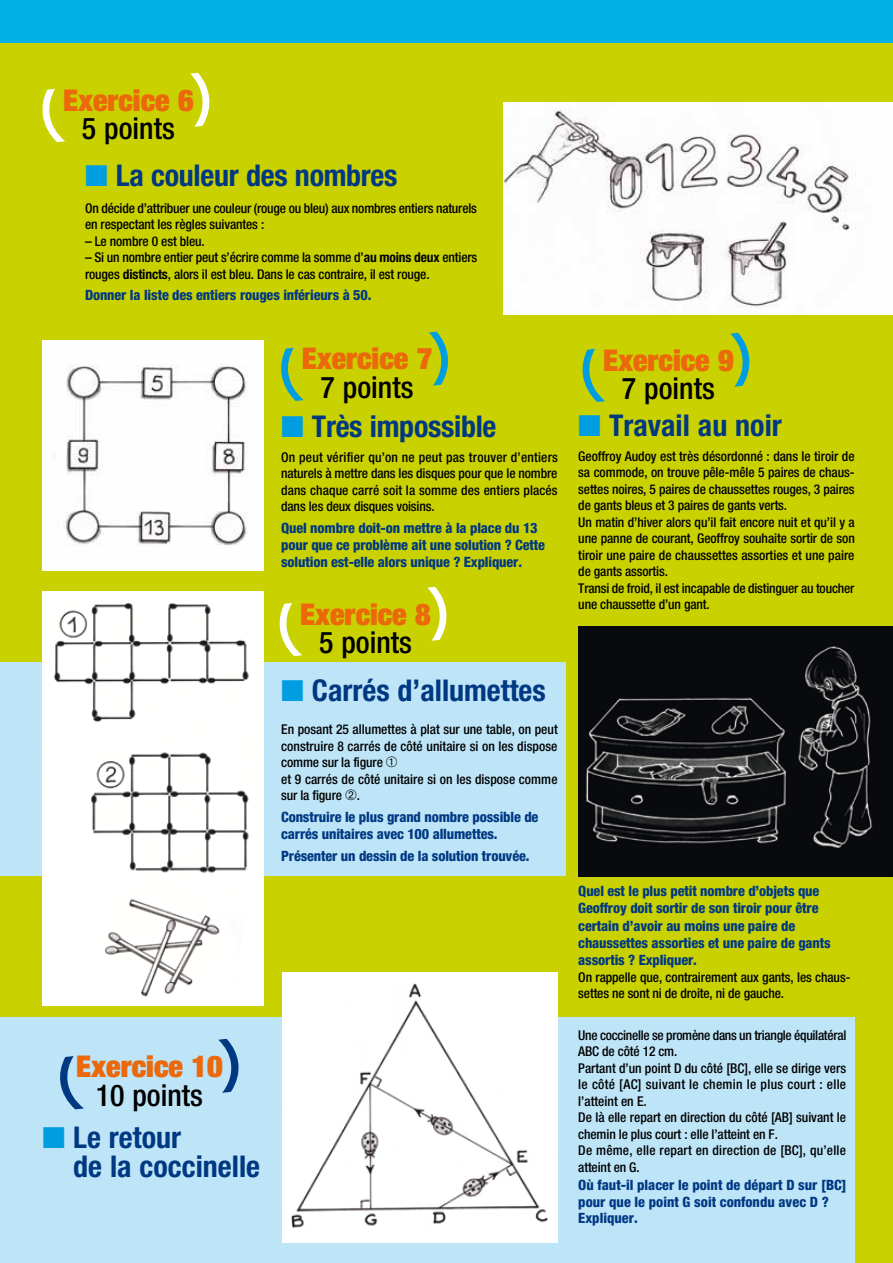
<style>
.page{position:relative;width:893px;height:1263px;background:#c9d200}
.page>*{position:absolute;margin:0;border:0;box-sizing:border-box;transform-origin:0 0}
.t1{font:700 condensed 30px/28.5px "Helvetica Neue";color:#003882}
.t2{font:900 expanded 30px "Helvetica Neue";color:#eb690b}
.t3{font:500 condensed 30px "Helvetica Neue";color:#000}
.t4{font:800 condensed 14.25px/17.2px "Helvetica Neue";letter-spacing:-.01em;color:#003882}
.t5{font:500 condensed 13.5px/16.5px "Helvetica Neue";letter-spacing:-.01em;color:#000}
.s1{color:#009ee0}
.s2{font-weight:700}
</style>
<div class="page">
<div style="left:0;top:1017px;width:855px;height:246px;background:#bde4f7"></div>
<img style="left:504px;top:102px;width:389px;height:213px">
<img style="left:43px;top:340px;width:221px;height:231px">
<img style="left:578px;top:626px;width:315px;height:250px">
<img style="left:283px;top:972px;width:275px;height:270px">
<div style="left:0;top:0;width:893px;height:43px;background:#00b0e6"></div>
<svg style="left:42px;top:73px;width:168px;height:69px"></svg>
<svg style="left:281px;top:332px;width:167px;height:69px"></svg>
<svg style="left:582px;top:333px;width:168px;height:69px"></svg>
<svg style="left:279px;top:587px;width:168px;height:69px"></svg>
<svg style="left:60px;top:1039px;width:179px;height:70px"></svg>
<div style="left:0;top:662px;width:565px;height:214px;background:#bde4f7"></div>
<img style="left:43px;top:591px;width:221px;height:415px">
<h1 class="t2" style="left:63px;top:81px;width:132px">Exercice 6</h1>
<h1 class="t3" style="left:82px;top:111px;width:94px">5 points</h1>
<h1 class="t1" style="left:85px;top:161px;width:314px"><span class="s1">■</span> La couleur des nombres</h1>
<p class="t5" style="left:85px;top:200px;width:393px">On décide d’attribuer une couleur (rouge ou bleu) aux nombres entiers naturels en respectant les règles suivantes :</p>
<p class="t5" style="left:85px;top:233px;width:121px">– Le nombre 0 est bleu.</p>
<p class="t5" style="left:85px;top:249px;width:394px">– Si un nombre entier peut s’écrire comme la somme d’<span class="s2">au moins deux</span> entiers rouges <span class="s2">distincts</span>, alors il est bleu. Dans le cas contraire, il est rouge.</p>
<p class="t4" style="left:85px;top:286px;width:288px">Donner la liste des entiers rouges inférieurs à 50.</p>
<h1 class="t2" style="left:302px;top:340px;width:132px">Exercice 7</h1>
<h1 class="t3" style="left:321px;top:369px;width:94px">7 points</h1>
<h1 class="t1" style="left:281px;top:411px;width:217px"><span class="s1">■</span> Très impossible</h1>
<p class="t5" style="left:281px;top:448px;width:278px;text-align:justify">On peut vérifier qu’on ne peut pas trouver d’entiers naturels à mettre dans les disques pour que le nombre dans chaque carré soit la somme des entiers placés dans les deux disques voisins.</p>
<p class="t4" style="left:281px;top:519px;width:265px">Quel nombre doit-on mettre à la place du 13 pour que ce problème ait une solution ? Cette solution est-elle alors unique ? Expliquer.</p>
<h1 class="t2" style="left:300px;top:595px;width:132px">Exercice 8</h1>
<h1 class="t3" style="left:319px;top:624px;width:94px">5 points</h1>
<h1 class="t1" style="left:281px;top:675px;width:266px"><span class="s1">■</span> Carrés d’allumettes</h1>
<p class="t5" style="left:281px;top:721px;width:278px">En posant 25 allumettes à plat sur une table, on peut construire 8 carrés de côté unitaire si on les dispose comme sur la figure ➀<br>et 9 carrés de côté unitaire si on les dispose comme sur la figure ➁.</p>
<p class="t4" style="left:281px;top:808px;width:259px">Construire le plus grand nombre possible de carrés unitaires avec 100 allumettes.</p>
<p class="t4" style="left:281px;top:847px;width:250px">Présenter un dessin de la solution trouvée.</p>
<h1 class="t2" style="left:76px;top:1047px;width:148px">Exercice 10</h1>
<h1 class="t3" style="left:96px;top:1077px;width:109px">10 points</h1>
<h1 class="t1" style="left:73px;top:1123px;width:188px;text-indent:-31px"><span class="s1">■</span> Le retour<br>de la coccinelle</h1>
<h1 class="t2" style="left:603px;top:341px;width:132px">Exercice 9</h1>
<h1 class="t3" style="left:622px;top:370px;width:94px">7 points</h1>
<h1 class="t1" style="left:578px;top:410px;width:205px"><span class="s1">■</span> Travail au noir</h1>
<p class="t5" style="left:578px;top:447px;width:278px">Geoffroy Audoy est très désordonné : dans le tiroir de sa commode, on trouve pêle-mêle 5 paires de chaus&shy;settes noires, 5 paires de chaussettes rouges, 3 paires de gants bleus et 3 paires de gants verts.<br>Un matin d’hiver alors qu’il fait encore nuit et qu’il y a une panne de courant, Geoffroy souhaite sortir de son tiroir une paire de chaussettes assorties et une paire de gants assortis.<br>Transi de froid, il est incapable de distinguer au toucher une chaussette d’un gant.</p>
<p class="t4" style="left:578px;top:882px;width:254px">Quel est le plus petit nombre d’objets que Geoffroy doit sortir de son tiroir pour être certain d’avoir au moins une paire de chaussettes assorties et une paire de gants assortis ? Expliquer.</p>
<p class="t5" style="left:578px;top:968px;width:274px">On rappelle que, contrairement aux gants, les chaus&shy;settes ne sont ni de droite, ni de gauche.</p>
<p class="t5" style="left:578px;top:1026px;width:270px">Une coccinelle se promène dans un triangle équilatéral ABC de côté 12 cm.<br>Partant d’un point D du côté [BC], elle se dirige vers le côté [AC] suivant le chemin le plus court : elle l’atteint en E.<br>De là elle repart en direction du côté [AB] suivant le chemin le plus court : elle l’atteint en F.<br>De même, elle repart en direction de [BC], qu’elle atteint en G.</p>
<p class="t4" style="left:578px;top:1177px;width:270px;line-height:16.5px">Où faut-il placer le point de départ D sur [BC] pour que le point G soit confondu avec D ?<br>Expliquer.</p>
</div>
